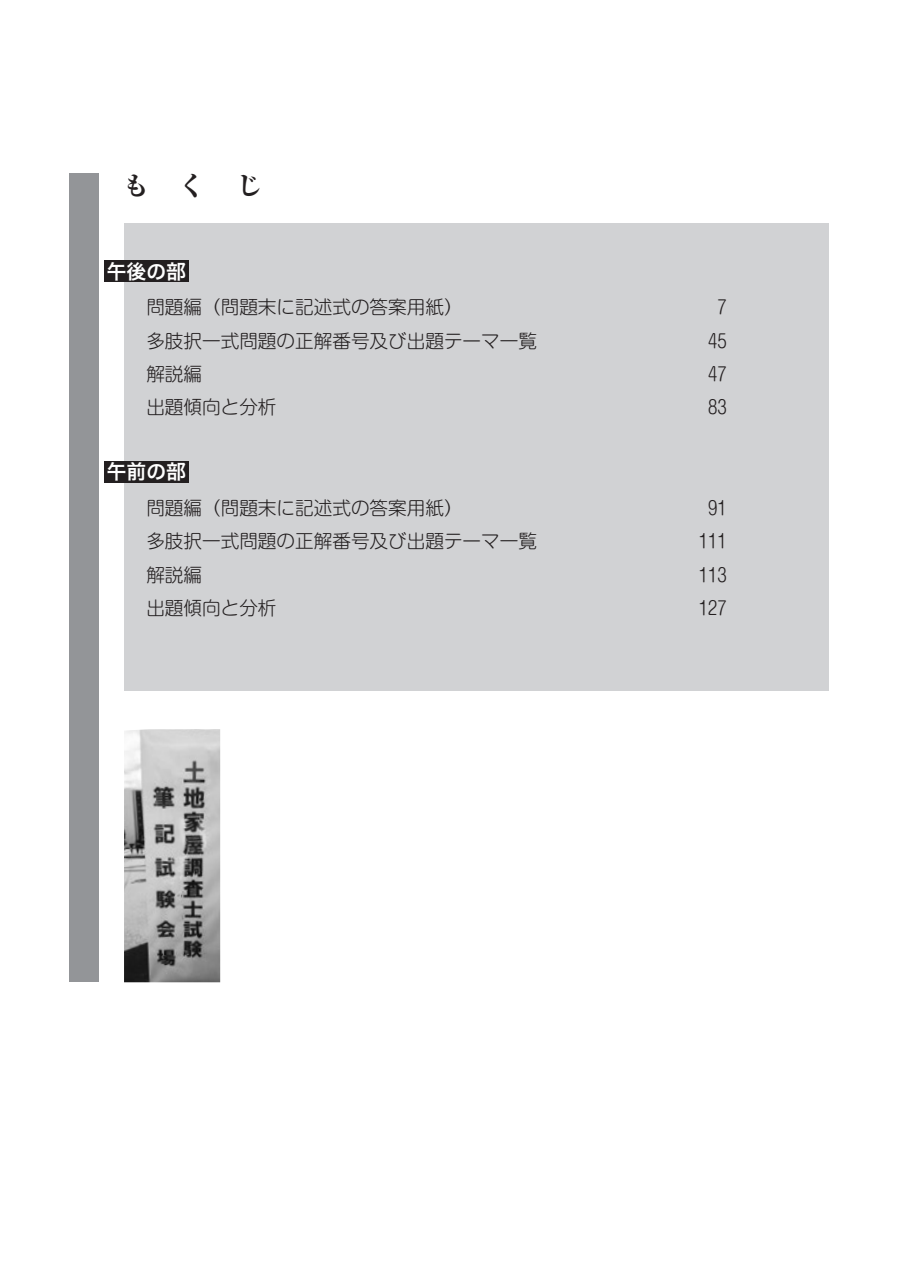
<style>
.page{position:relative;width:903px;height:1275px;background:#fff}
.page>*{position:absolute;margin:0;border:0;box-sizing:border-box;transform-origin:0 0}
.t1{font:800 24.85px "Ryumin Pr 6 N";color:#231f20}
.t2{font:19.78px "Hiragino UD Sans F Std W6";color:#fff}
.t3{font:300 18.55px "Shin M Go Pro";color:#231f20}
</style>
<div class="page">
<div style="left:69px;top:174px;width:30px;height:808px;background:#939598"></div>
<div style="left:124px;top:223px;width:704px;height:468px;background:#d1d2d4"></div>
<div style="left:104px;top:260px;width:85px;height:22px;background:#231f20"></div>
<div style="left:104px;top:461px;width:85px;height:21px;background:#231f20"></div>
<img style="left:124px;top:729px;width:96px;height:253px">
<h1 class="t1" style="left:124px;top:167px;width:138px">も　 く　 じ</h1>
<p class="t2" style="left:107px;top:256px;width:81px">午後の部</p>
<p class="t3" style="left:146px;top:292px;width:318px">問題編（問題末に記述式の答案用紙）</p>
<p class="t3" style="left:717px;top:292px;width:11px">7</p>
<p class="t3" style="left:146px;top:326px;width:392px">多肢択一式問題の正解番号及び出題テーマ一覧</p>
<p class="t3" style="left:708px;top:326px;width:20px">45</p>
<p class="t3" style="left:146px;top:359px;width:57px">解説編</p>
<p class="t3" style="left:708px;top:359px;width:20px">47</p>
<p class="t3" style="left:146px;top:393px;width:132px">出題傾向と分析</p>
<p class="t3" style="left:708px;top:393px;width:20px">83</p>
<p class="t2" style="left:107px;top:457px;width:81px">午前の部</p>
<p class="t3" style="left:146px;top:493px;width:318px">問題編（問題末に記述式の答案用紙）</p>
<p class="t3" style="left:708px;top:493px;width:20px">91</p>
<p class="t3" style="left:146px;top:526px;width:392px">多肢択一式問題の正解番号及び出題テーマ一覧</p>
<p class="t3" style="left:699px;top:526px;width:29px">111</p>
<p class="t3" style="left:146px;top:560px;width:57px">解説編</p>
<p class="t3" style="left:699px;top:560px;width:29px">113</p>
<p class="t3" style="left:146px;top:593px;width:132px">出題傾向と分析</p>
<p class="t3" style="left:699px;top:593px;width:29px">127</p>
</div>
